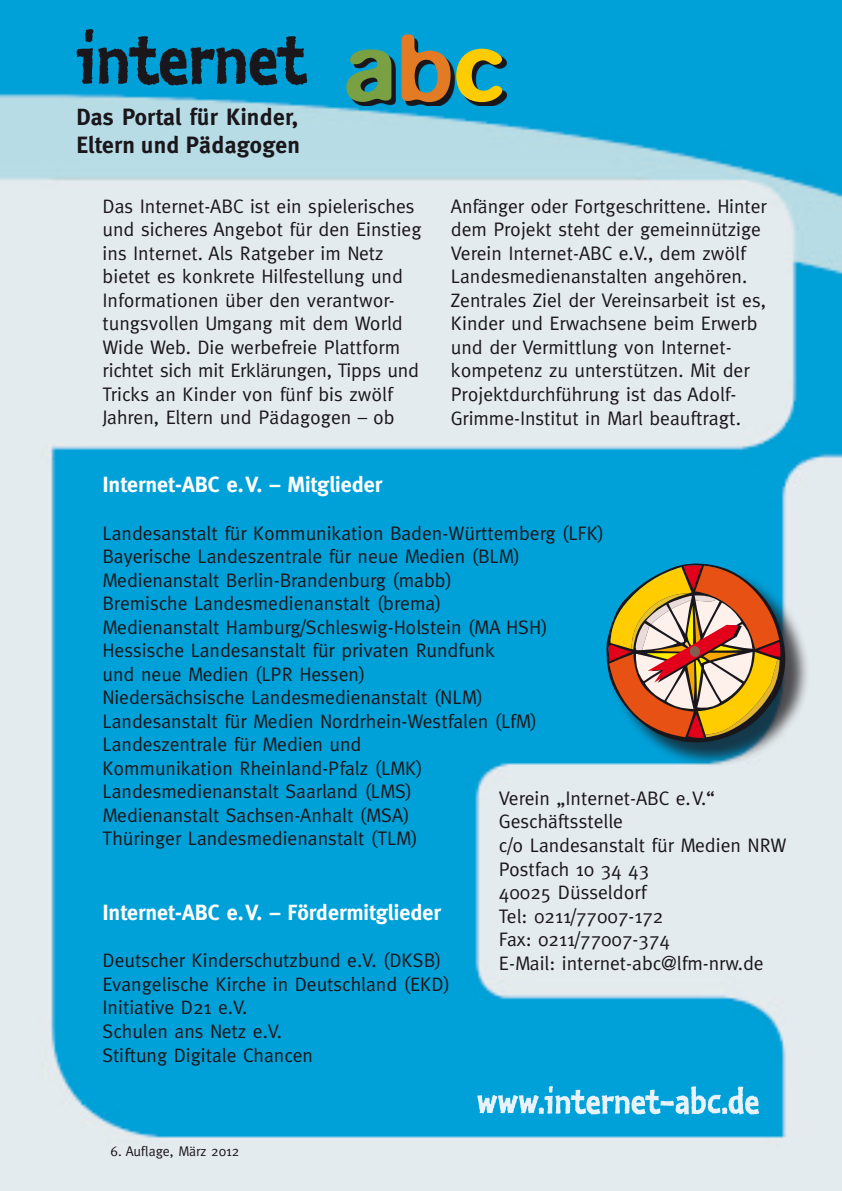
<style>
.page{position:relative;width:842px;height:1191px;background:#fff}
.page>*{position:absolute;margin:0;border:0;box-sizing:border-box;transform-origin:0 0}
.t1{font:700 23.6px/28.2px "Meta";letter-spacing:.01em;color:#1a171c}
.t2{font:700 22px "Meta";color:#fff}
.t3{font:19.6px/23.6px "Meta";color:#1a171c}
.t4{font:14px "Meta";color:#1a171c}
.s1{font-size:20px}
</style>
<div class="page">
<img style="left:0;top:0;width:842px;height:1191px">
<svg style="left:77px;top:29px;width:230px;height:56px;background:#096b90"></svg>
<svg style="left:460px;top:53px;width:46px;height:53px"></svg>
<svg style="left:405px;top:102px;width:50px;height:4px"></svg>
<svg style="left:402px;top:34px;width:100px;height:68px;background:#70906a"></svg>
<svg style="left:350px;top:53px;width:45px;height:53px"></svg>
<svg style="left:346px;top:49px;width:45px;height:53px;background:#529161"></svg>
<div style="left:609px;top:566px;width:201px;height:201px;background:#1a171c;opacity:.75"></div>
<svg style="left:606px;top:562px;width:180px;height:181px;background:#9a8563"></svg>
<svg style="left:477px;top:1086px;width:282px;height:28px;background:#57bfe5"></svg>
<p class="t1" style="left:77px;top:102px;width:225px">Das Portal für Kinder,<br>Eltern und Pädagogen</p>
<p class="t3" style="left:103px;top:194px;width:320px">Das Internet-ABC ist ein spielerisches und sicheres Angebot für den Einstieg ins Internet. Als Ratgeber im Netz bietet es konkrete Hilfestellung und Informationen über den verantwor&shy;tungsvollen Umgang mit dem World Wide Web. Die werbefreie Plattform richtet sich mit Erklärungen, Tipps und Tricks an Kinder von fünf bis zwölf Jahren, Eltern und Pädagogen – ob</p>
<p class="t3" style="left:451px;top:194px;width:317px">Anfänger oder Fortgeschrittene. Hinter dem Projekt steht der gemeinnützige Verein Internet-ABC e.V., dem zwölf Landesmedienanstalten angehören.<br>Zentrales Ziel der Vereinsarbeit ist es, Kinder und Erwachsene beim Erwerb und der Vermittlung von Internet&shy;kompetenz zu unterstützen. Mit der Projektdurchführung ist das Adolf-Grimme-Institut in Marl beauf<span class="s1">tragt.</span></p>
<p class="t2" style="left:103px;top:472px;width:281px">Internet-ABC e.V. – Mitglieder</p>
<p class="t3" style="left:103px;top:521px;width:503px">Landesanstalt für Kommunikation Baden-Württemberg (LFK)<br>Bayerische Landeszentrale für neue Medien (BLM)<br>Medienanstalt Berlin-Brandenburg (mabb)<br>Bremische Landesmedienanstalt (brema)<br>Medienanstalt Hamburg/Schleswig-Holstein (MA HSH)<br>Hessische Landesanstalt für privaten Rundfunk<br>und neue Medien (LPR Hessen)<br>Niedersächsische Landesmedienanstalt (NLM)<br>Landesanstalt für Medien Nordrhein-Westfalen (LfM)<br>Landeszentrale für Medien und<br>Kommunikation Rheinland-Pfalz (LMK)<br>Landesmedienanstalt Saarland (LMS)<br>Medienanstalt Sachsen-Anhalt (MSA)<br>Thüringer Landesmedienanstalt (TLM)</p>
<p class="t3" style="left:499px;top:786px;width:289px">Verein „Internet-ABC e.V.“<br>Geschäftsstelle<br>c/o Landesanstalt für Medien NRW<br>Postfach 10 34 43<br>40025 Düsseldorf<br>Tel: 0211/77007-172<br>Fax: 0211/77007-374<br>E-Mail: internet-abc@lfm-nrw.de</p>
<p class="t2" style="left:103px;top:899px;width:340px">Internet-ABC e.V. – Fördermitglieder</p>
<p class="t3" style="left:103px;top:948px;width:349px">Deutscher Kinderschutzbund e.V. (DKSB)<br>Evangelische Kirche in Deutschland (EKD)<br>Initiative D21 e.V.<br>Schulen ans Netz e.V.<br>Stiftung Digitale Chancen</p>
<p class="t4" style="left:111px;top:1143px;width:130px">6. Auflage, März 2012</p>
</div>
